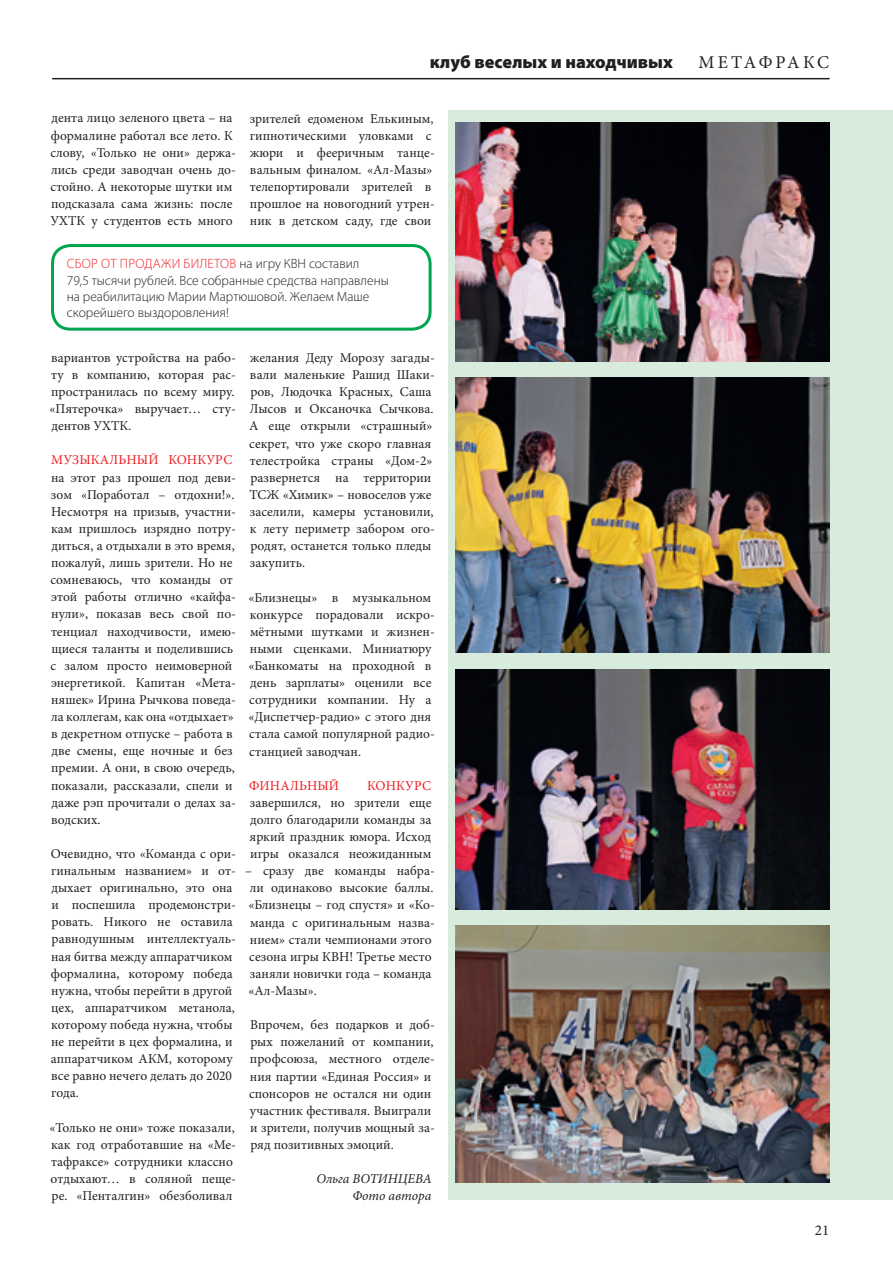
<style>
.page{position:relative;width:893px;height:1263px;background:#fff}
.page>*{position:absolute;margin:0;border:0;box-sizing:border-box;transform-origin:0 0}
.t1{font:900 18px "Myriad Pro";color:#231f20}
.t2{font:18px "Minion Pro";letter-spacing:.145em;color:#231f20}
.t3{font:15px "Minion Pro";color:#231f20}
.t4{font:13.5px/17.1px "Minion Pro";color:#231f20}
.t5{font:300 13.5px/16.2px "Myriad Pro";color:#231f20}
.t6{font:13.5px "Minion Pro";color:#ee1d23}
.t7{font:italic 13.5px/17.1px "Minion Pro";color:#231f20;text-align:right}
.t8{font:300 13.5px "Myriad Pro";color:#ee1d23}
</style>
<div class="page">
<hr style="left:52px;top:78px;width:778px;height:1px;background:#231f20">
<div style="left:51px;top:244px;width:381px;height:87px;border:3px solid #00a54f;border-radius:18px"></div>
<div style="left:449px;top:111px;width:444px;height:1089px;background:#d8ecdd"></div>
<img style="left:455px;top:925px;width:374px;height:258px">
<img style="left:455px;top:670px;width:374px;height:239px">
<img style="left:455px;top:378px;width:374px;height:274px">
<img style="left:455px;top:122px;width:374px;height:240px">
<h1 class="t1" style="left:430px;top:49px;width:244px">клуб веселых и находчивых</h1>
<h1 class="t2" style="left:699px;top:50px;width:132px">МЕТАФРАКС</h1>
<p class="t4" style="left:50px;top:110px;width:187px">дента лицо зеленого цвета – на формалине работал все лето. К слову, «Только не они» держа&shy;лись среди заводчан очень до&shy;стойно. А некоторые шутки им подсказала сама жизнь: после<br>УХТК у студентов есть много</p>
<p class="t4" style="left:250px;top:110px;width:187px">зрителей едоменом Елькиным, гипнотическими уловками с жюри и фееричным танце&shy;вальным финалом. «Ал-Мазы» телепортировали зрителей в прошлое на новогодний утрен&shy;ник в детском саду, где свои</p>
<p class="t8" style="left:67px;top:256px;width:17px">Сбор</p>
<p class="t8" style="left:101px;top:256px;width:28px">от прода</p>
<p class="t8" style="left:161px;top:256px;width:31px">жи билетов</p>
<p class="t5" style="left:67px;top:256px;width:324px;text-indent:173px">на игру КВН составил<br>79,5 тысячи рублей. Все собранные средства направлены на реабилитацию Марии Мартюшовой. Желаем Маше скорейшего выздоровления!</p>
<p class="t4" style="left:50px;top:349px;width:188px;text-align:justify">вариантов устройства на рабо&shy;ту в компанию, которая рас&shy;пространилась по всему миру. «Пятерочка» выручает… сту&shy;дентов УХТК.</p>
<p class="t6" style="left:51px;top:451px;width:23px">Музыкальный</p>
<p class="t6" style="left:168px;top:451px;width:11px">конкурс</p>
<p class="t4" style="left:50px;top:469px;width:187px">на этот раз прошел под деви&shy;зом «Поработал – отдохни!».<br>Несмотря на призыв, участни&shy;кам пришлось изрядно потру&shy;диться, а отдыхали в это время, пожалуй, лишь зрители. Но не сомневаюсь, что команды от этой работы отлично «кайфа&shy;нули», показав весь свой по&shy;тенциал находчивости, имею&shy;щиеся таланты и поделившись с залом просто неимоверной энергетикой. Капитан «Мета&shy;няшек» Ирина Рычкова поведа&shy;ла коллегам, как она «отдыхает» в декретном отпуске – работа в две смены, еще ночные и без премии. А они, в свою очередь, показали, рассказали, спели и даже рэп прочитали о делах за&shy;водских.</p>
<p class="t4" style="left:51px;top:845px;width:187px">Очевидно, что «Команда с ори&shy;гинальным названием» и от&shy;дыхает оригинально, это она и поспешила продемонстри&shy;ровать. Никого не оставила равнодушным интеллектуаль&shy;ная битва между аппаратчиком формалина, которому победа нужна, чтобы перейти в другой цех, аппаратчиком метанола, которому победа нужна, чтобы не перейти в цех формалина, и аппаратчиком АКМ, которому все равно нечего делать до 2020 года.</p>
<p class="t4" style="left:50px;top:1119px;width:188px">«Только не они» тоже показали, как год отработавшие на «Ме&shy;тафраксе» сотрудники классно отдыхают… в соляной пеще&shy;ре. «Пенталгин» обезболивал</p>
<p class="t4" style="left:249px;top:349px;width:187px">желания Деду Морозу загады&shy;вали маленькие Рашид Шаки&shy;ров, Людочка Красных, Саша<br>Лысов и Оксаночка Сычкова.<br>А еще открыли «страшный» секрет, что уже скоро главная телестройка страны «Дом-2» развернется на территории<br>ТСЖ «Химик» – новоселов уже заселили, камеры установили, к лету периметр забором ого&shy;родят, останется только пледы закупить.</p>
<p class="t4" style="left:248px;top:589px;width:188px">«Близнецы» в музыкальном конкурсе порадовали искро&shy;мётными шутками и жизнен&shy;ными сценками. Миниатюру «Банкоматы на проходной в день зарплаты» оценили все сотрудники компании. Ну а «Диспетчер-радио» с этого дня стала самой популярной радио&shy;станцией заводчан.</p>
<p class="t6" style="left:249px;top:776px;width:22px">Финальный</p>
<p class="t6" style="left:367px;top:776px;width:11px">конкурс</p>
<p class="t4" style="left:250px;top:794px;width:183px;text-align:justify">завершился, но зрители еще долго благодарили команды за яркий праздник юмора. Исход игры оказался неожиданным</p>
<p class="t4" style="left:245px;top:862px;width:191px">– сразу две команды набра&shy;ли одинаково высокие баллы. «Близнецы – год спустя» и «Ко&shy;манда с оригинальным назва&shy;нием» стали чемпионами этого сезона игры КВН! Третье место заняли новички года – команда «Ал-Мазы».</p>
<p class="t4" style="left:249px;top:1016px;width:187px">Впрочем, без подарков и доб&shy;рых пожеланий от компании, профсоюза, местного отделе&shy;ния партии «Единая Россия» и спонсоров не остался ни один участник фестиваля. Выиграли и зрители, получив мощный за&shy;ряд позитивных эмоций.</p>
<p class="t7" style="left:316px;top:1170px;width:117px">Ольга ВОТИНЦЕВА<br>Фото автора</p>
<p class="t3" style="left:815px;top:1220px;width:16px">21</p>
</div>
